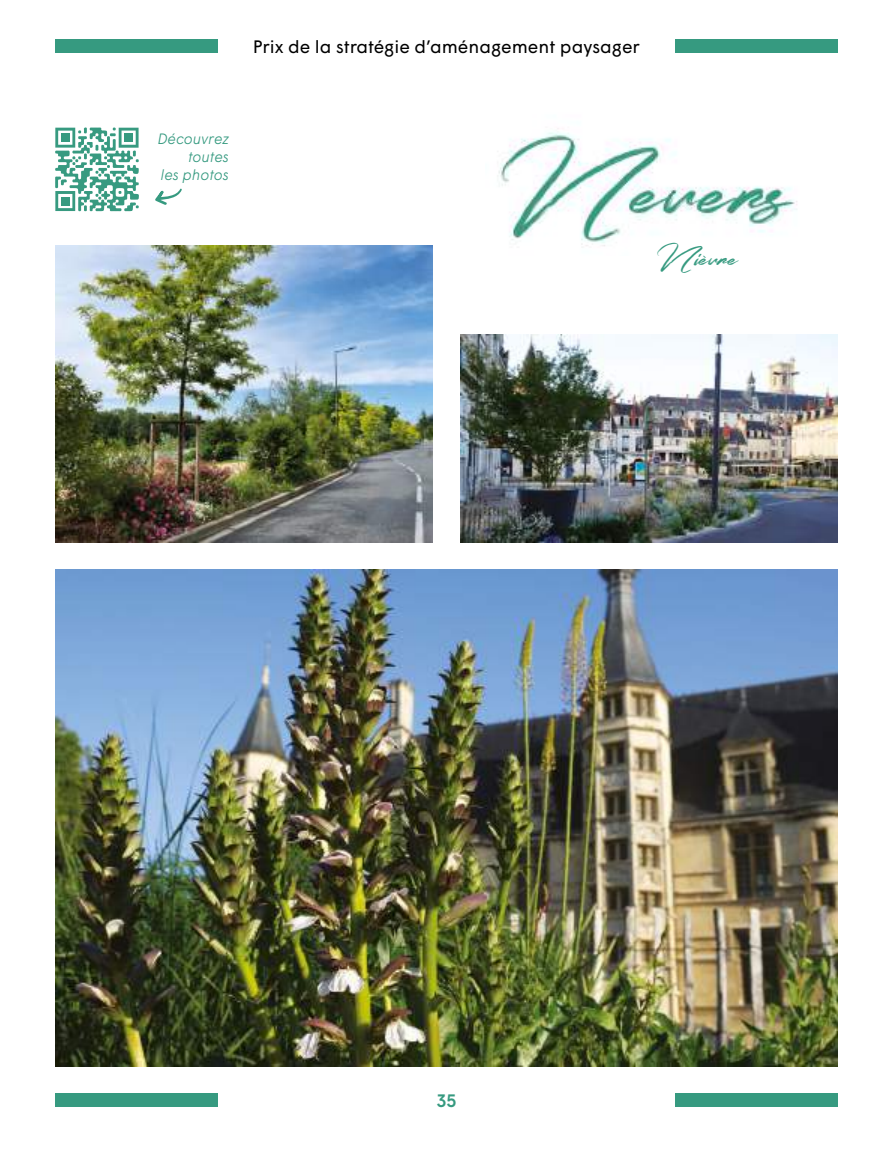
<style>
.page{position:relative;width:893px;height:1149px;background:#fff}
.page>*{position:absolute;margin:0;border:0;box-sizing:border-box;transform-origin:0 0}
.t1{font:31.8px "Simpletune Free Personal Use";color:#369a80}
.t2{font:18px "Wigrum";color:#000}
.t3{font:500 18px "Wigrum";color:#369a80}
.t4{font:italic 300 15px/18px "Wigrum";color:#369a80;text-align:right}
</style>
<div class="page">
<div style="left:55px;top:1093px;width:163px;height:13px;background:#369a80"></div>
<div style="left:675px;top:1093px;width:163px;height:13px;background:#369a80"></div>
<div style="left:55px;top:40px;width:163px;height:13px;background:#369a80"></div>
<div style="left:675px;top:40px;width:163px;height:13px;background:#369a80"></div>
<img style="left:55px;top:246px;width:378px;height:296px">
<img style="left:55px;top:569px;width:783px;height:497px">
<img style="left:498px;top:128px;width:299px;height:118px">
<img style="left:460px;top:334px;width:378px;height:208px">
<svg style="left:155px;top:188px;width:27px;height:17px"></svg>
<svg style="left:55px;top:127px;width:84px;height:84px"></svg>
<div style="left:61px;top:133px;width:8px;height:9px;background:#379a80"></div>
<div style="left:124px;top:133px;width:9px;height:9px;background:#379a80"></div>
<div style="left:61px;top:197px;width:9px;height:8px;background:#379a80"></div>
<p class="t2" style="left:253px;top:33px;width:389px">Prix de la stratégie d’aménagement paysager</p>
<p class="t4" style="left:157px;top:128px;width:73px">Découvrez toutes<br>les photos</p>
<h1 class="t1" style="left:657px;top:235px;width:82px">Nièvre</h1>
<p class="t3" style="left:436px;top:1086px;width:21px">35</p>
</div>
